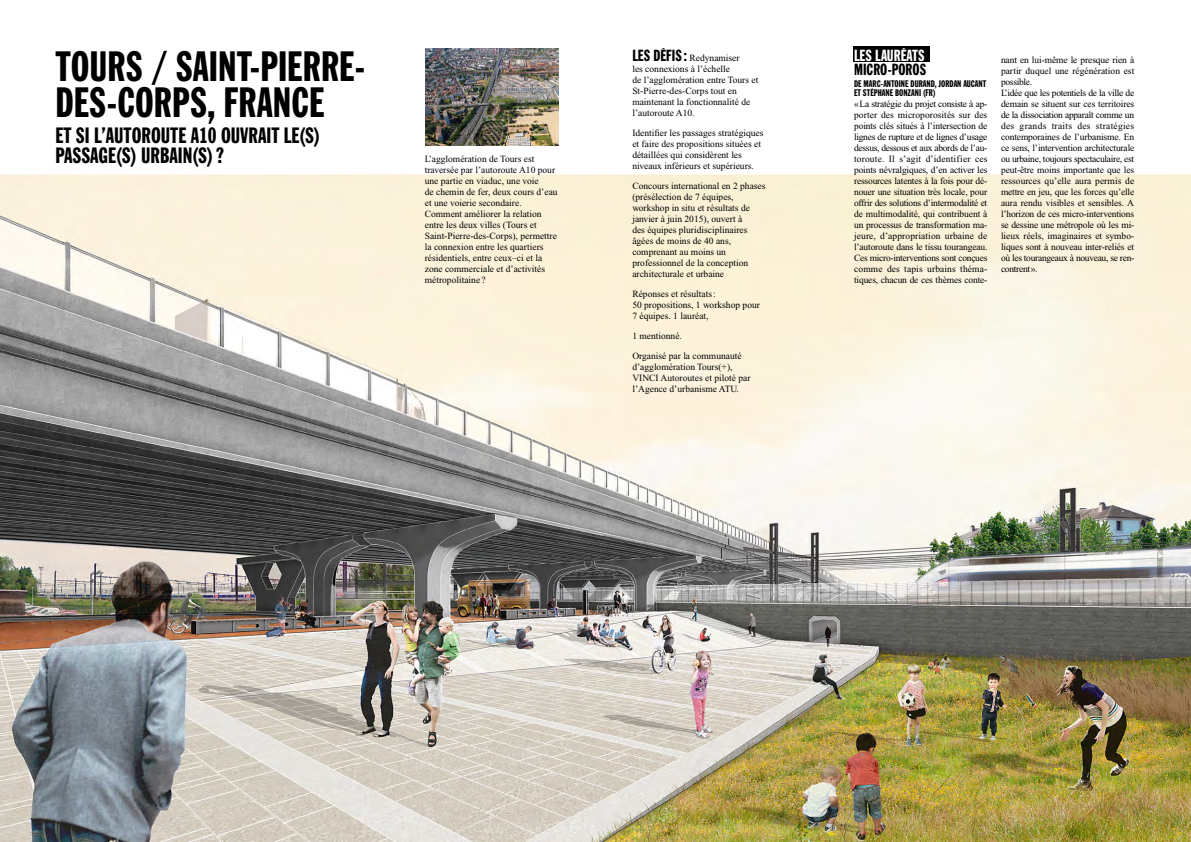
<style>
.page{position:relative;width:1191px;height:842px;background:#fff}
.page>*{position:absolute;margin:0;border:0;box-sizing:border-box;transform-origin:0 0}
.t1{font:700 42px "Franklin Gothic Accents Shannon";color:#000}
.t2{font:700 22px/20px "Franklin Gothic Accents Shannon";color:#000}
.t3{font:700 16px "Franklin Gothic Accents Shannon";color:#fff}
.t4{font:700 16px "Franklin Gothic Accents Shannon";color:#000}
.t5{font:9.5px/11px "Times New Roman";color:#000}
.t6{font:700 9.5px/9px "Franklin Gothic Accents Shannon";color:#000}
.s1{font-family:"Franklin Gothic Accents Shannon";font-weight:700;font-size:16px}
</style>
<div class="page">
<img style="left:0;top:174px;width:1191px;height:668px">
<img style="left:425px;top:48px;width:133px;height:97px">
<div style="left:853px;top:46px;width:76px;height:15px;background:#000"></div>
<h1 class="t1" style="left:55px;top:41px;width:19px">TOURS</h1>
<h1 class="t1" style="left:151px;top:41px;width:126px">/ SAINT-PIERRE</h1>
<h1 class="t1" style="left:355px;top:41px;width:12px">-</h1>
<h1 class="t1" style="left:55px;top:77px;width:81px">DES-CORPS</h1>
<h1 class="t1" style="left:207px;top:77px;width:119px">, FRANCE</h1>
<h2 class="t2" style="left:55px;top:125px;width:266px">ET SI L’AUTOROUTE A10 OUVRAIT LE(S)<br>PASSAGE(S) URBAIN(S)?</h2>
<p class="t5" style="left:425px;top:153px;width:134px">L’agglomération de Tours est traversée par l’autoroute A10 pour une partie en viaduc, une voie<br>de chemin de fer, deux cours d’eau et une voierie secondaire.<br>Comment améliorer la relation entre les deux villes (Tours et<br>Saint-Pierre-des-Corps), permettre la connexion entre les quartiers résidentiels, entre ceux–ci et la zone commerciale et d’activités métropolitaine ?</p>
<p class="t5" style="left:632px;top:52px;width:127px"><span class="s1">LES DÉFIS:</span> Redynamiser<br>les connexions à l’échelle<br>de l’agglomération entre Tours et<br>St-Pierre-des-Corps tout en maintenant la fonctionnalité de l’autoroute A10.</p>
<p class="t5" style="left:632px;top:127px;width:133px">Identifier les passages stratégiques et faire des propositions situées et détaillées qui considèrent les niveaux inférieurs et supérieurs.</p>
<p class="t5" style="left:632px;top:180px;width:135px">Concours international en 2 phases (présélection de 7 équipes, workshop in situ et résultats de janvier à juin 2015), ouvert à<br>des équipes pluridisciplinaires âgées de moins de 40 ans, comprenant au moins un professionnel de la conception architecturale et urbaine</p>
<p class="t5" style="left:632px;top:288px;width:129px">Réponses et résultats:<br>50 propositions, 1 workshop pour<br>7 équipes. 1 lauréat,</p>
<p class="t5" style="left:632px;top:325px;width:111px;line-height:20px">1 mentionné.<br>Organisé par la communauté</p>
<p class="t5" style="left:632px;top:361px;width:120px">d’agglomération Tours(+),<br>VINCI Autoroutes et piloté par l’Agence d’urbanisme ATU.</p>
<h3 class="t3" style="left:854px;top:46px;width:23px">LES LAURÉATS</h3>
<h3 class="t4" style="left:854px;top:60px;width:74px">MICRO-POROS</h3>
<p class="t6" style="left:854px;top:79px;width:134px">DE MARC-ANTOINE DURAND, JORDAN AUCANT<br>ET STÉPHANE BONZANI (FR)</p>
<p class="t5" style="left:854px;top:98px;width:135px;text-align:justify">«La stratégie du projet consiste à ap&shy;porter des microporosités sur des points clés situés à l’intersection de lignes de rupture et de lignes d’usage dessus, dessous et aux abords de l’au&shy;toroute. Il s’agit d’identifier ces points névralgiques, d’en activer les ressources latentes à la fois pour dé&shy;nouer une situation très locale, pour offrir des solutions d’intermodalité et de multimodalité, qui contribuent à un processus de transformation ma&shy;jeure, d’appropriation urbaine de l’autoroute dans le tissu tourangeau.<br>Ces micro-interventions sont conçues comme des tapis urbains théma&shy;tiques, chacun de ces thèmes conte-</p>
<p class="t5" style="left:1001px;top:54px;width:135px">nant en lui-même le presque rien à partir duquel une régénération est possible.<br>L’idée que les potentiels de la ville de demain se situent sur ces territoires de la dissociation apparaît comme un des grands traits des stratégies contemporaines de l’urbanisme. En ce sens, l’intervention architecturale ou urbaine, toujours spectaculaire, est peut-être moins importante que les ressources qu’elle aura permis de mettre en jeu, que les forces qu’elle aura rendu visibles et sensibles. A l’horizon de ces micro-interventions se dessine une métropole où les mi&shy;lieux réels, imaginaires et symbo&shy;liques sont à nouveau inter-reliés et où les tourangeaux à nouveau, se ren&shy;contrent».</p>
</div>
